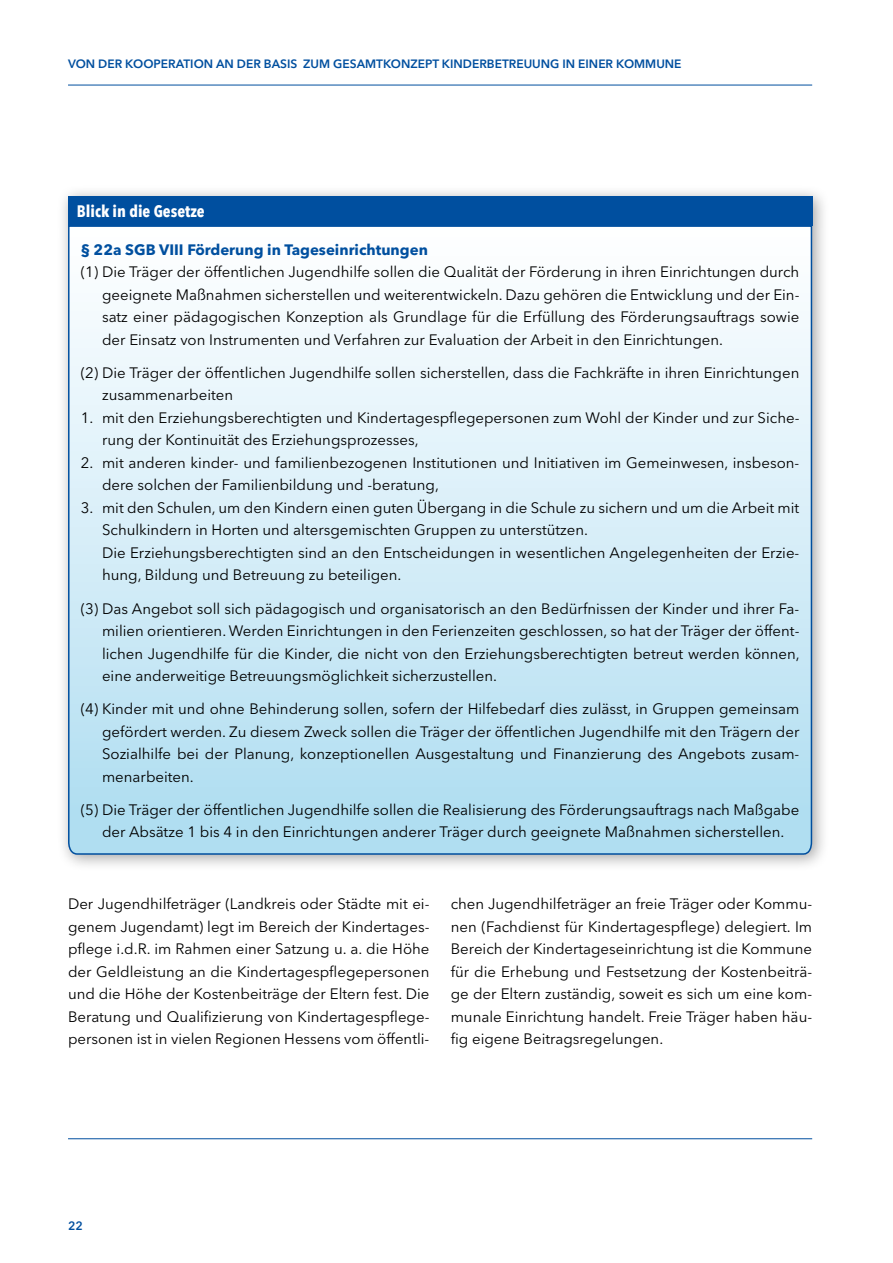
<style>
.page{position:relative;width:893px;height:1263px;background:#fff}
.page>*{position:absolute;margin:0;border:0;box-sizing:border-box;transform-origin:0 0}
.t1{font:700 condensed 16.5px "Avenir Next LT Pro";color:#fff}
.t2{font:15px/22.5px "Avenir Next LT Pro";color:#000;text-align:justify}
.t3{font:700 15px "Avenir Next LT Pro";color:#004f9f}
.t4{font:600 12px "Avenir Next LT Pro";color:#004f9f}
</style>
<div class="page">
<div style="left:57px;top:184px;width:773px;height:688px;background:#000;opacity:.35"></div>
<div style="left:68px;top:196px;width:744px;height:29px;background:#004f9f"></div>
<svg style="left:67px;top:225px;width:746px;height:630px"></svg>
<hr style="left:68px;top:1138px;width:744px;height:1px;background:#004f9f">
<hr style="left:68px;top:85px;width:744px;height:1px;background:#004f9f">
<p class="t4" style="left:68px;top:57px;width:615px">VON DER KOOPERATION AN DER BASIS ZUM GESAMTKONZEPT KINDERBETREUUNG IN EINER KOMMUNE</p>
<p class="t1" style="left:77px;top:201px;width:129px">Blick in die Gesetze</p>
<p class="t3" style="left:81px;top:240px;width:349px">§ 22a SGB VIII Förderung in Tageseinrichtungen</p>
<p class="t2" style="left:102px;top:261px;width:699px;text-indent:-21px">(1) Die Träger der öffentlichen Jugendhilfe sollen die Qualität der Förderung in ihren Einrichtungen durch geeignete Maßnahmen sicherstellen und weiterentwickeln. Dazu gehören die Entwicklung und der Ein&shy;satz einer pädagogischen Konzeption als Grundlage für die Erfüllung des Förderungsauftrags sowie der Einsatz von Instrumenten und Verfahren zur Evaluation der Arbeit in den Einrichtungen.</p>
<p class="t2" style="left:102px;top:361px;width:699px;text-indent:-21px">(2) Die Träger der öffentlichen Jugendhilfe sollen sicherstellen, dass die Fachkräfte in ihren Einrichtungen zusammenarbeiten</p>
<p class="t2" style="left:102px;top:406px;width:699px;text-indent:-21px">1. mit den Erziehungsberechtigten und Kindertagespflegepersonen zum Wohl der Kinder und zur Siche&shy;rung der Kontinuität des Erziehungsprozesses,</p>
<p class="t2" style="left:102px;top:451px;width:699px;text-indent:-21px">2. mit anderen kinder- und familienbezogenen Institutionen und Initiativen im Gemeinwesen, insbeson&shy;dere solchen der Familienbildung und -beratung,</p>
<p class="t2" style="left:102px;top:496px;width:699px;text-align:left;text-indent:-21px">3. mit den Schulen, um den Kindern einen guten Übergang in die Schule zu sichern und um die Arbeit mit Schulkindern in Horten und altersgemischten Gruppen zu unterstützen.<br>Die Erziehungsberechtigten sind an den Entscheidungen in wesentlichen Angelegenheiten der Erzie&shy;hung, Bildung und Betreuung zu beteiligen.</p>
<p class="t2" style="left:102px;top:597px;width:699px;text-indent:-21px">(3) Das Angebot soll sich pädagogisch und organisatorisch an den Bedürfnissen der Kinder und ihrer Fa&shy;milien orientieren. Werden Einrichtungen in den Ferienzeiten geschlossen, so hat der Träger der öffent&shy;lichen Jugendhilfe für die Kinder, die nicht von den Erziehungsberechtigten betreut werden können, eine anderweitige Betreuungsmöglichkeit sicherzustellen.</p>
<p class="t2" style="left:102px;top:698px;width:699px;text-indent:-21px">(4) Kinder mit und ohne Behinderung sollen, sofern der Hilfebedarf dies zulässt, in Gruppen gemeinsam gefördert werden. Zu diesem Zweck sollen die Träger der öffentlichen Jugendhilfe mit den Trägern der Sozialhilfe bei der Planung, konzeptionellen Ausgestaltung und Finanzierung des Angebots zusam&shy;menarbeiten.</p>
<p class="t2" style="left:81px;top:798px;width:720px;text-align:center">(5) Die Träger der öffentlichen Jugendhilfe sollen die Realisierung des Förderungsauftrags nach Maßgabe der Absätze 1 bis 4 in den Einrichtungen anderer Träger durch geeignete Maßnahmen sicherstellen.</p>
<p class="t2" style="left:68px;top:892px;width:363px">Der Jugendhilfeträger (Landkreis oder Städte mit ei&shy;genem Jugendamt) legt im Bereich der Kindertages&shy;pflege i.d.R. im Rahmen einer Satzung u. a. die Höhe der Geldleistung an die Kindertagespflegepersonen und die Höhe der Kostenbeiträge der Eltern fest. Die Beratung und Qualifizierung von Kindertagespflege&shy;personen ist in vielen Regionen Hessens vom öffentli-</p>
<p class="t2" style="left:451px;top:892px;width:363px">chen Jugendhilfeträger an freie Träger oder Kommu&shy;nen (Fachdienst für Kindertagespflege) delegiert. Im Bereich der Kindertageseinrichtung ist die Kommune für die Erhebung und Festsetzung der Kostenbeiträ&shy;ge der Eltern zuständig, soweit es sich um eine kom&shy;munale Einrichtung handelt. Freie Träger haben häu&shy;fig eigene Beitragsregelungen.</p>
<p class="t4" style="left:68px;top:1218px;width:16px">22</p>
</div>
